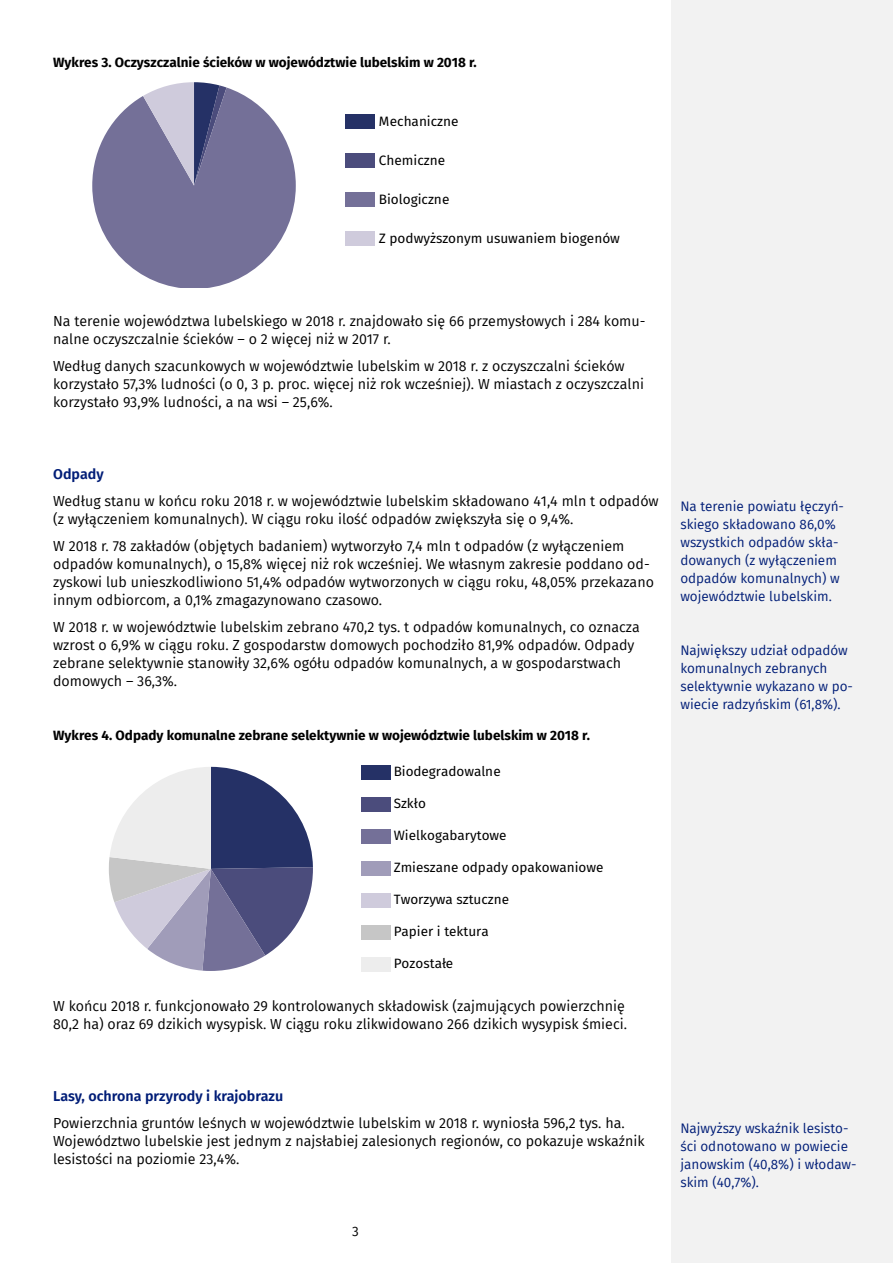
<style>
.page{position:relative;width:893px;height:1263px;background:#fff}
.page>*{position:absolute;margin:0;border:0;box-sizing:border-box;transform-origin:0 0}
.t1{font:14.25px/18px "Fira Sans";color:#000}
.t2{font:600 14.25px "Fira Sans";color:#001d77}
.t3{font:13.65px "Fira Sans";color:#000}
.t4{font:13.5px/18px "Fira Sans";color:#001d77}
.t5{font:700 13.5px "Fira Sans";color:#000}
.t6{font:13.5px "Fira Sans";color:#000}
.t7{font:13.5px "Fira Sans";color:#000}
</style>
<div class="page">
<div style="left:672px;top:0;width:221px;height:1263px;background:#f2f2f2"></div>
<div style="left:345px;top:114px;width:30px;height:15px;background:#253166"></div>
<div style="left:345px;top:153px;width:30px;height:15px;background:#4b4c7c"></div>
<div style="left:345px;top:191px;width:30px;height:15px;background:#747098"></div>
<div style="left:345px;top:231px;width:30px;height:15px;background:#cfcbdc"></div>
<svg style="left:92px;top:82px;width:204px;height:205px"></svg>
<div style="left:361px;top:765px;width:30px;height:15px;background:#253166"></div>
<div style="left:361px;top:797px;width:30px;height:15px;background:#4b4c7c"></div>
<div style="left:361px;top:861px;width:30px;height:15px;background:#a09cb9"></div>
<div style="left:361px;top:957px;width:30px;height:15px;background:#ededed"></div>
<svg style="left:109px;top:767px;width:204px;height:204px"></svg>
<div style="left:361px;top:829px;width:30px;height:15px;background:#747098"></div>
<div style="left:361px;top:893px;width:30px;height:15px;background:#cfcbdc"></div>
<div style="left:361px;top:925px;width:30px;height:15px;background:#c6c6c6"></div>
<p class="t5" style="left:53px;top:51px;width:425px">Wykres 3. Oczyszczalnie ścieków w województwie lubelskim w 2018 r.</p>
<p class="t3" style="left:379px;top:111px;width:81px">Mechaniczne</p>
<p class="t3" style="left:379px;top:150px;width:68px">Chemiczne</p>
<p class="t3" style="left:379px;top:189px;width:72px">Biologiczne</p>
<p class="t3" style="left:379px;top:228px;width:243px">Z podwyższonym usuwaniem biogenów</p>
<p class="t1" style="left:53px;top:312px;width:594px">Na terenie województwa lubelskiego w 2018 r. znajdowało się 66 przemysłowych i 284 komu&shy;nalne oczyszczalnie ścieków – o 2 więcej niż w 2017 r.</p>
<p class="t1" style="left:53px;top:357px;width:592px">Według danych szacunkowych w województwie lubelskim w 2018 r. z oczyszczalni ścieków korzystało 57,3% ludności (o 0, 3 p. proc. więcej niż rok wcześniej). W miastach z oczyszczalni korzystało 93,9% ludności, a na wsi – 25,6%.</p>
<p class="t2" style="left:53px;top:462px;width:52px">Odpady</p>
<p class="t1" style="left:53px;top:492px;width:607px">Według stanu w końcu roku 2018 r. w województwie lubelskim składowano 41,4 mln t odpadów (z wyłączeniem komunalnych). W ciągu roku ilość odpadów zwiększyła się o 9,4%.</p>
<p class="t1" style="left:53px;top:537px;width:602px">W 2018 r. 78 zakładów (objętych badaniem) wytworzyło 7,4 mln t odpadów (z wyłączeniem odpadów komunalnych), o 15,8% więcej niż rok wcześniej. We własnym zakresie poddano od&shy;zyskowi lub unieszkodliwiono 51,4% odpadów wytworzonych w ciągu roku, 48,05% przekazano innym odbiorcom, a 0,1% zmagazynowano czasowo.</p>
<p class="t1" style="left:53px;top:618px;width:588px">W 2018 r. w województwie lubelskim zebrano 470,2 tys. t odpadów komunalnych, co oznacza wzrost o 6,9% w ciągu roku. Z gospodarstw domowych pochodziło 81,9% odpadów. Odpady zebrane selektywnie stanowiły 32,6% ogółu odpadów komunalnych, a w gospodarstwach domowych – 36,3%.</p>
<p class="t5" style="left:53px;top:724px;width:538px">Wykres 4. Odpady komunalne zebrane selektywnie w województwie lubelskim w 2018 r.</p>
<p class="t6" style="left:394px;top:761px;width:109px">Biodegradowalne</p>
<p class="t6" style="left:394px;top:793px;width:34px">Szkło</p>
<p class="t6" style="left:394px;top:825px;width:114px">Wielkogabarytowe</p>
<p class="t6" style="left:394px;top:857px;width:211px">Zmieszane odpady opakowaniowe</p>
<p class="t6" style="left:394px;top:889px;width:117px">Tworzywa sztuczne</p>
<p class="t6" style="left:394px;top:921px;width:97px">Papier i tektura</p>
<p class="t6" style="left:394px;top:953px;width:61px">Pozostałe</p>
<p class="t1" style="left:53px;top:997px;width:575px">W końcu 2018 r. funkcjonowało 29 kontrolowanych składowisk (zajmujących powierzchnię<br>80,2 ha) oraz 69 dzikich wysypisk. W ciągu roku zlikwidowano 266 dzikich wysypisk śmieci.</p>
<p class="t4" style="left:680px;top:497px;width:165px">Na terenie powiatu łęczyń&shy;skiego składowano 86,0% wszystkich odpadów skła&shy;dowanych (z wyłączeniem odpadów komunalnych) w województwie lubelskim.</p>
<p class="t4" style="left:680px;top:641px;width:174px">Największy udział odpadów komunalnych zebranych selektywnie wykazano w po&shy;wiecie radzyńskim (61,8%).</p>
<p class="t2" style="left:53px;top:1084px;width:232px">Lasy, ochrona przyrody i krajobrazu</p>
<p class="t1" style="left:53px;top:1114px;width:593px">Powierzchnia gruntów leśnych w województwie lubelskim w 2018 r. wyniosła 596,2 tys. ha.<br>Województwo lubelskie jest jednym z najsłabiej zalesionych regionów, co pokazuje wskaźnik lesistości na poziomie 23,4%.</p>
<p class="t7" style="left:352px;top:1221px;width:8px">3</p>
<p class="t4" style="left:680px;top:1119px;width:178px">Najwyższy wskaźnik lesisto&shy;ści odnotowano w powiecie janowskim (40,8%) i włodaw&shy;skim (40,7%).</p>
</div>
